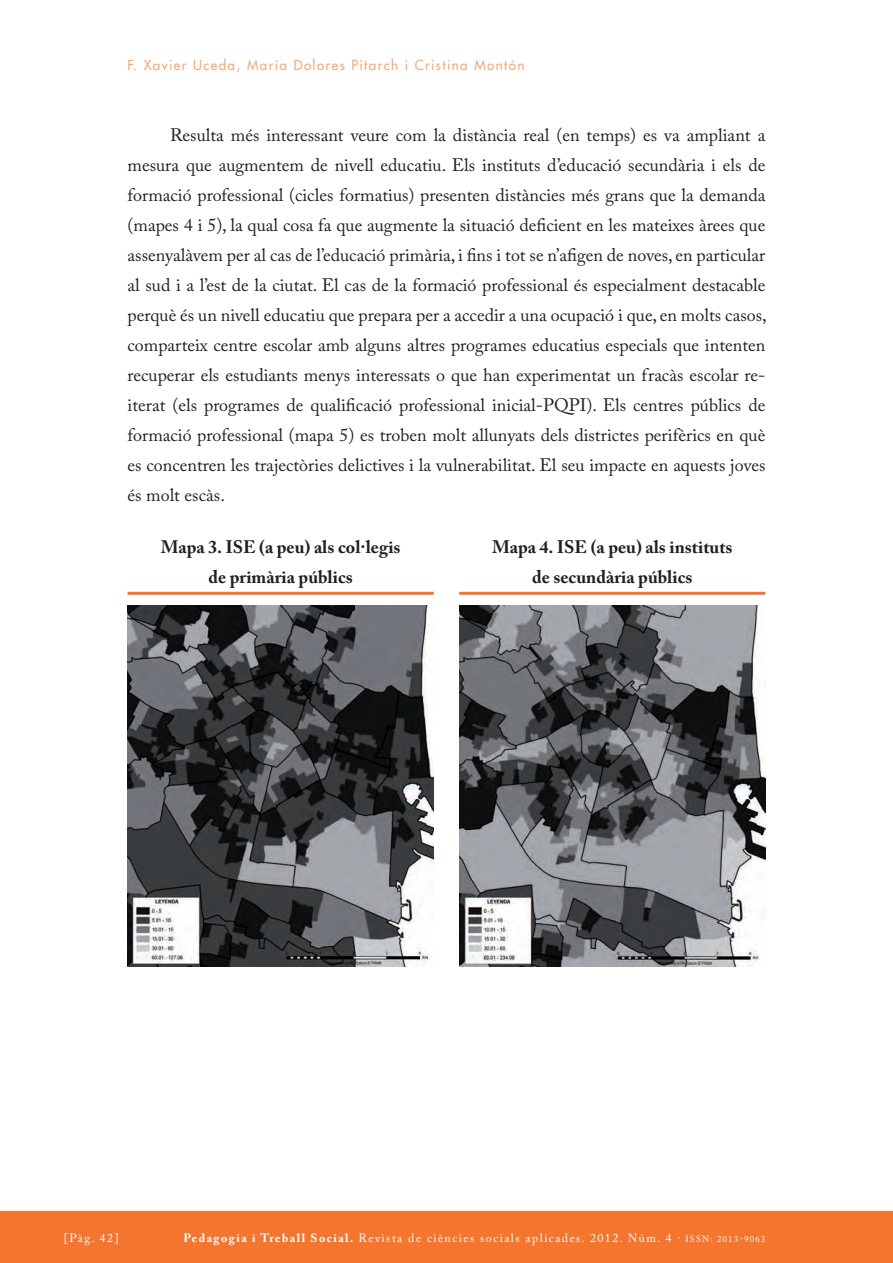
<style>
.page{position:relative;width:893px;height:1263px;background:#fff}
.page>*{position:absolute;margin:0;border:0;box-sizing:border-box;transform-origin:0 0}
.TEXT_COMU{font:18px/30px "Adobe Caslon Pro";color:#231f20;text-align:justify}
.TITOLS_TAULES{font:700 18px/30px "Adobe Caslon Pro";color:#231f20;text-align:center}
.CAPÇALERA_ESQUERRA{font:13.5px "Futura";letter-spacing:.1em;color:#f8a877}
.t1{font:12px "Adobe Caslon Pro";letter-spacing:.12em;color:#fff}
.s1{font-weight:700}
.s2{font-size:9px}
</style>
<div class="page">
<div style="left:0;top:1212px;width:893px;height:51px;background:#f3752e"></div>
<hr style="left:128px;top:592px;width:306px;height:3px;background:#f3752e">
<hr style="left:459px;top:592px;width:306px;height:3px;background:#f3752e">
<img style="left:128px;top:605px;width:306px;height:362px">
<img style="left:459px;top:605px;width:306px;height:362px">
<p class="CAPÇALERA_ESQUERRA" style="left:128px;top:57px;width:398px">F. Xavier Uceda, María Dolores Pitarch i Cristina Montón</p>
<p class="TEXT_COMU" style="left:128px;top:120px;width:641px;text-indent:43px">Resulta més interessant veure com la distància real (en temps) es va ampliant a mesura que augmentem de nivell educatiu. Els instituts d’educació secundària i els de formació professional (cicles formatius) presenten distàncies més grans que la demanda (mapes 4 i 5), la qual cosa fa que augmente la situació deficient en les mateixes àrees que assenyalàvem per al cas de l’educació primària, i fins i tot se n’afigen de noves, en particular al sud i a l’est de la ciutat. El cas de la formació professional és especialment destacable perquè és un nivell educatiu que prepara per a accedir a una ocupació i que, en molts casos, comparteix centre escolar amb alguns altres programes educatius especials que intenten recuperar els estudiants menys interessats o que han experimentat un fracàs escolar re&shy;iterat (els programes de qualificació professional inicial-PQPI). Els centres públics de formació professional (mapa 5) es troben molt allunyats dels districtes perifèrics en què es concentren les trajectòries delictives i la vulnerabilitat. El seu impacte en aquests joves és molt escàs.</p>
<p class="TITOLS_TAULES" style="left:161px;top:532px;width:241px">Mapa 3. ISE (a peu) als col·legis de primària públics</p>
<p class="TITOLS_TAULES" style="left:492px;top:532px;width:242px">Mapa 4. ISE (a peu) als instituts de secundària públics</p>
<p class="t1" style="left:64px;top:1231px;width:56px">[Pàg. 42]</p>
<p class="t1" style="left:183px;top:1231px;width:584px"><span class="s1">Pedagogia i Treball Social.</span> Revista de ciències socials aplicades. 2012. Núm. 4 · <span class="s2">ISSN: 2013-9063</span></p>
</div>
